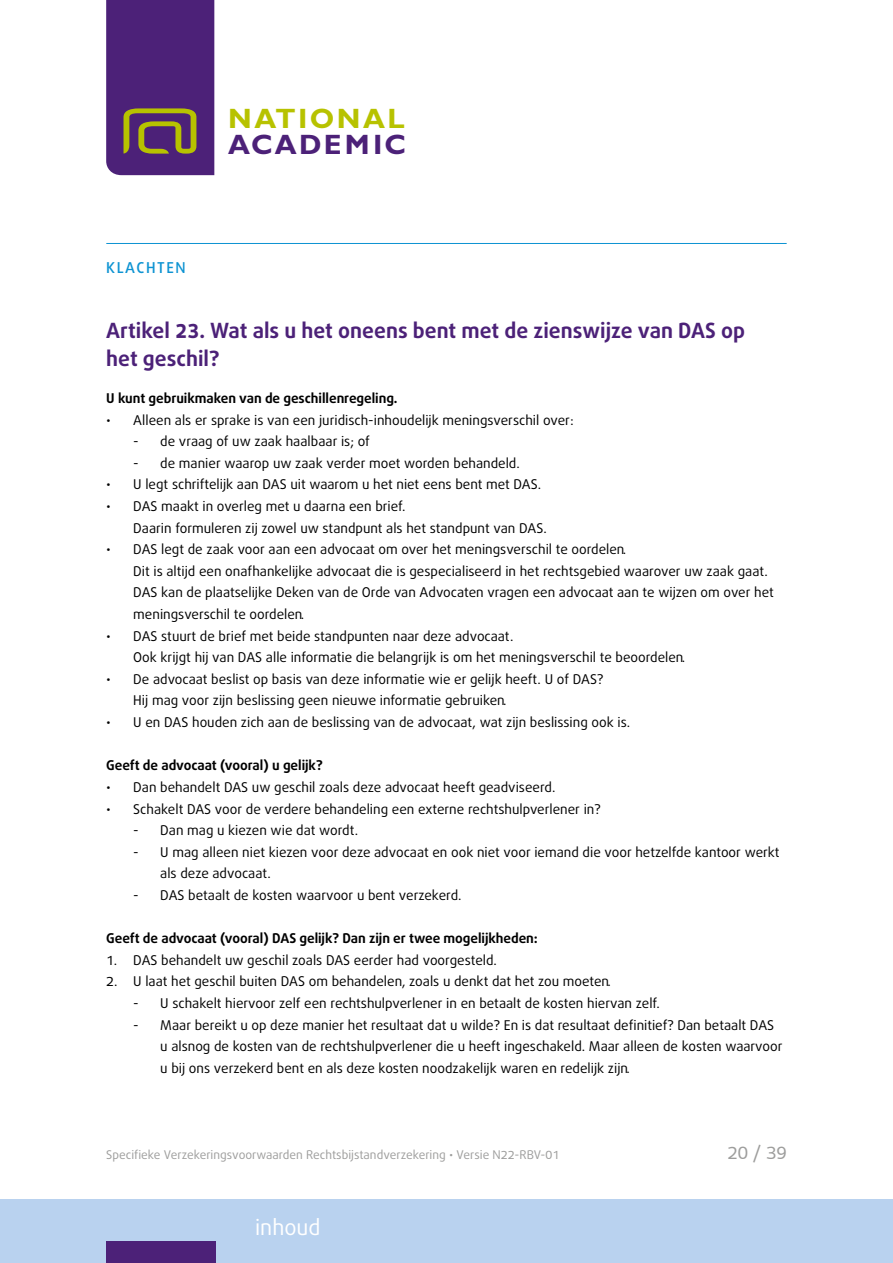
<style>
.page{position:relative;width:893px;height:1263px;background:#fff}
.page>*{position:absolute;margin:0;border:0;box-sizing:border-box;transform-origin:0 0}
.t1{font:700 28.05px "Gill Sans";letter-spacing:.085em;color:#b7c200}
.t2{font:700 28.05px "Gill Sans";letter-spacing:.075em;color:#4c2178}
.t3{font:21.6px "Bagus";color:#fff}
.t4{font:700 21px/27.6px "Bagus";color:#4c2178}
.t5{font:18px "Bagus";color:#9d9d9c}
.t6{font:500 15px "Bagus";letter-spacing:.1em;color:#0d93d2}
.t7{font:13.5px/21.6px "Bagus";color:#000}
.t8{font:700 13.5px "Bagus";letter-spacing:-.005em;color:#000}
.t9{font:12px "Bagus";color:#9d9d9c}
</style>
<div class="page">
<div style="left:0;top:1199px;width:893px;height:64px;background:#b9d2ef"></div>
<div style="left:106px;top:1242px;width:110px;height:21px;background:#4c2178"></div>
<svg style="left:106px;top:0;width:108px;height:175px;background:#542e71"></svg>
<hr style="left:106px;top:243px;width:681px;height:1px;background:#0d93d2">
<p class="t6" style="left:106px;top:258px;width:81px">KLACHTEN</p>
<h1 class="t1" style="left:228px;top:102px;width:178px">NATIONAL</h1>
<h1 class="t2" style="left:228px;top:128px;width:179px">ACADEMIC</h1>
<h3 class="t4" style="left:106px;top:317px;width:640px">Artikel 23. Wat als u het oneens bent met de zienswijze van DAS op het geschil?</h3>
<p class="t8" style="left:106px;top:389px;width:293px">U kunt gebruikmaken van de geschillenregeling.</p>
<p class="t7" style="left:106px;top:409px;width:469px">• Alleen als er sprake is van een juridisch-inhoudelijk meningsverschil over:</p>
<p class="t7" style="left:133px;top:431px;width:238px">- de vraag of uw zaak haalbaar is; of</p>
<p class="t7" style="left:133px;top:452px;width:388px">- de manier waarop uw zaak verder moet worden behandeld.</p>
<p class="t7" style="left:106px;top:474px;width:436px">• U legt schriftelijk aan DAS uit waarom u het niet eens bent met DAS.</p>
<p class="t7" style="left:133px;top:496px;width:415px;text-indent:-27px">• DAS maakt in overleg met u daarna een brief.<br>Daarin formuleren zij zowel uw standpunt als het standpunt van DAS.</p>
<p class="t7" style="left:133px;top:539px;width:642px;text-indent:-27px">• DAS legt de zaak voor aan een advocaat om over het meningsverschil te oordelen.<br>Dit is altijd een onafhankelijke advocaat die is gespecialiseerd in het rechtsgebied waarover uw zaak gaat.<br>DAS kan de plaatselijke Deken van de Orde van Advocaten vragen een advocaat aan te wijzen om over het meningsverschil te oordelen.</p>
<p class="t7" style="left:133px;top:625px;width:554px;text-indent:-27px">• DAS stuurt de brief met beide standpunten naar deze advocaat.<br>Ook krijgt hij van DAS alle informatie die belangrijk is om het meningsverschil te beoordelen.</p>
<p class="t7" style="left:133px;top:668px;width:472px;text-indent:-27px">• De advocaat beslist op basis van deze informatie wie er gelijk heeft. U of DAS?<br>Hij mag voor zijn beslissing geen nieuwe informatie gebruiken.</p>
<p class="t7" style="left:106px;top:712px;width:525px">• U en DAS houden zich aan de beslissing van de advocaat, wat zijn beslissing ook is.</p>
<p class="t8" style="left:106px;top:756px;width:218px">Geeft de advocaat (vooral) u gelijk?</p>
<p class="t7" style="left:106px;top:776px;width:451px">• Dan behandelt DAS uw geschil zoals deze advocaat heeft geadviseerd.</p>
<p class="t7" style="left:106px;top:798px;width:496px">• Schakelt DAS voor de verdere behandeling een externe rechtshulpverlener in?</p>
<p class="t7" style="left:133px;top:820px;width:226px">- Dan mag u kiezen wie dat wordt.</p>
<p class="t7" style="left:160px;top:841px;width:621px;text-indent:-27px">- U mag alleen niet kiezen voor deze advocaat en ook niet voor iemand die voor hetzelfde kantoor werkt als deze advocaat.</p>
<p class="t7" style="left:133px;top:884px;width:330px">- DAS betaalt de kosten waarvoor u bent verzekerd.</p>
<p class="t8" style="left:106px;top:929px;width:433px">Geeft de advocaat (vooral) DAS gelijk? Dan zijn er twee mogelijkheden:</p>
<p class="t7" style="left:106px;top:949px;width:392px">1. DAS behandelt uw geschil zoals DAS eerder had voorgesteld.</p>
<p class="t7" style="left:106px;top:971px;width:506px">2. U laat het geschil buiten DAS om behandelen, zoals u denkt dat het zou moeten.</p>
<p class="t7" style="left:133px;top:992px;width:528px">- U schakelt hiervoor zelf een rechtshulpverlener in en betaalt de kosten hiervan zelf.</p>
<p class="t7" style="left:160px;top:1014px;width:624px;text-indent:-27px">- Maar bereikt u op deze manier het resultaat dat u wilde? En is dat resultaat definitief? Dan betaalt DAS u alsnog de kosten van de rechtshulpverlener die u heeft ingeschakeld. Maar alleen de kosten waarvoor u bij ons verzekerd bent en als deze kosten noodzakelijk waren en redelijk zijn.</p>
<p class="t9" style="left:106px;top:1147px;width:454px">Specifieke Verzekeringsvoorwaarden Rechtsbijstandverzekering • Versie N22-RBV-01</p>
<h3 class="t5" style="left:728px;top:1141px;width:61px">20 / 39</h3>
<h2 class="t3" style="left:255px;top:1212px;width:67px">inhoud</h2>
</div>
